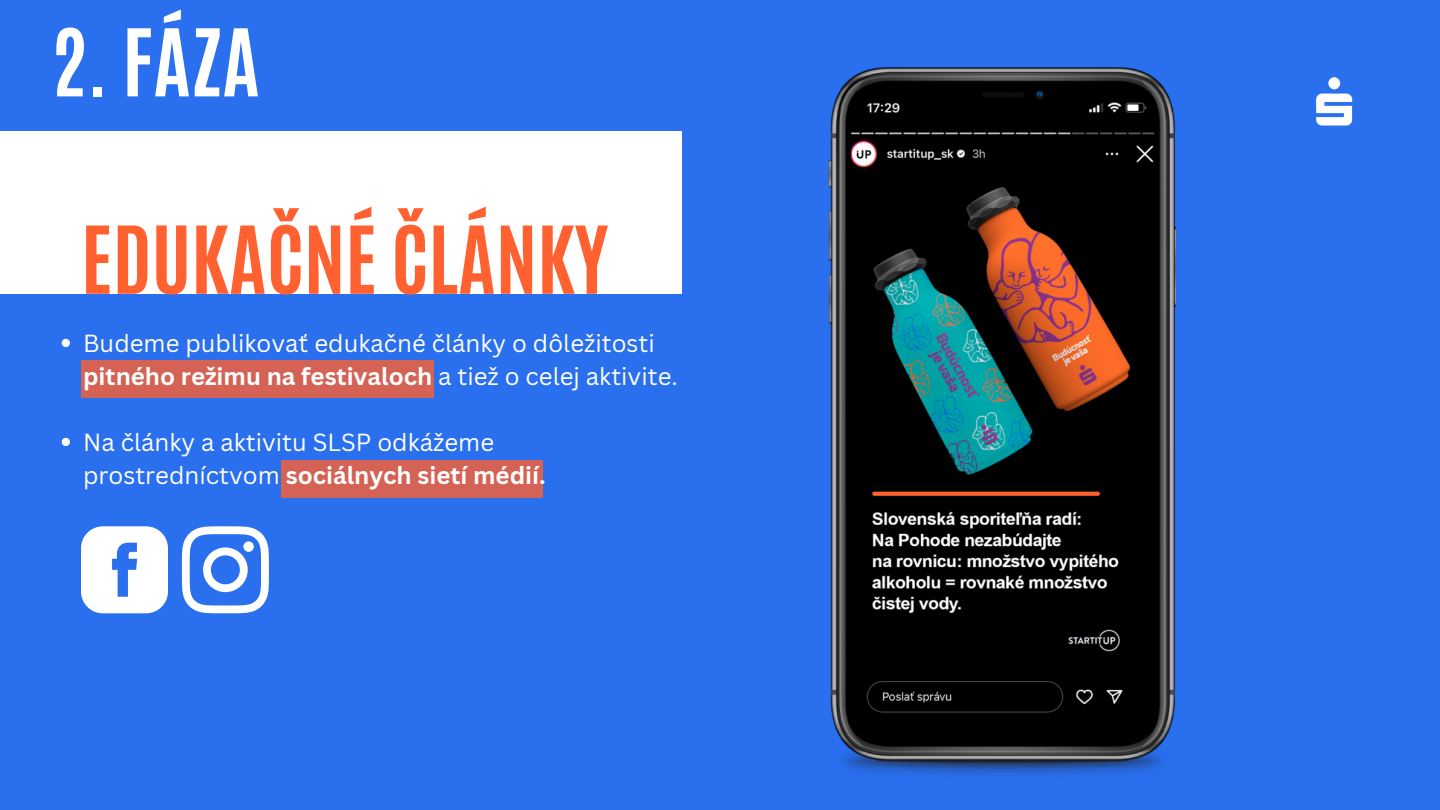
<style>
.page{position:relative;width:1440px;height:810px;background:#296fee}
.page>*{position:absolute;margin:0;border:0;box-sizing:border-box;transform-origin:0 0}
.t1{font:700 79.5px "Antonio";color:#ff6130}
.t2{font:700 79.3px "Antonio";color:#fff}
.t3{font:24.1px/33px "Canva Sans";color:#fff}
.s1{font-weight:700}
</style>
<div class="page">
<img style="left:1316px;top:77px;width:37px;height:49px">
<div style="left:0;top:132px;width:681px;height:162px;background:#fff"></div>
<img style="left:829px;top:68px;width:346px;height:707px">
<svg style="left:81px;top:526px;width:87px;height:87px;background:#dce7fc"></svg>
<svg style="left:182px;top:526px;width:87px;height:87px"></svg>
<div style="left:243px;top:541px;width:11px;height:11px;background:#fff;border-radius:50%"></div>
<div style="left:81px;top:360px;width:353px;height:38px;background:#d46356"></div>
<div style="left:281px;top:460px;width:261px;height:38px;background:#d46356"></div>
<svg style="left:62px;top:339px;width:8px;height:8px"></svg>
<svg style="left:62px;top:438px;width:8px;height:8px"></svg>
<h2 class="t2" style="left:51px;top:6px;width:211px">2. FÁZA</h2>
<h1 class="t1" style="left:81px;top:203px;width:529px">EDUKAČNÉ ČLÁNKY</h1>
<p class="t3" style="left:83px;top:326px;width:596px">Budeme publikovať edukačné články o dôležitosti <span class="s1">pitného režimu na festivaloch</span> a tiež o celej aktivite.</p>
<p class="t3" style="left:83px;top:425px;width:464px">Na články a aktivitu SLSP odkážeme prostredníctvom <span class="s1">sociálnych sietí médií.</span></p>
</div>
